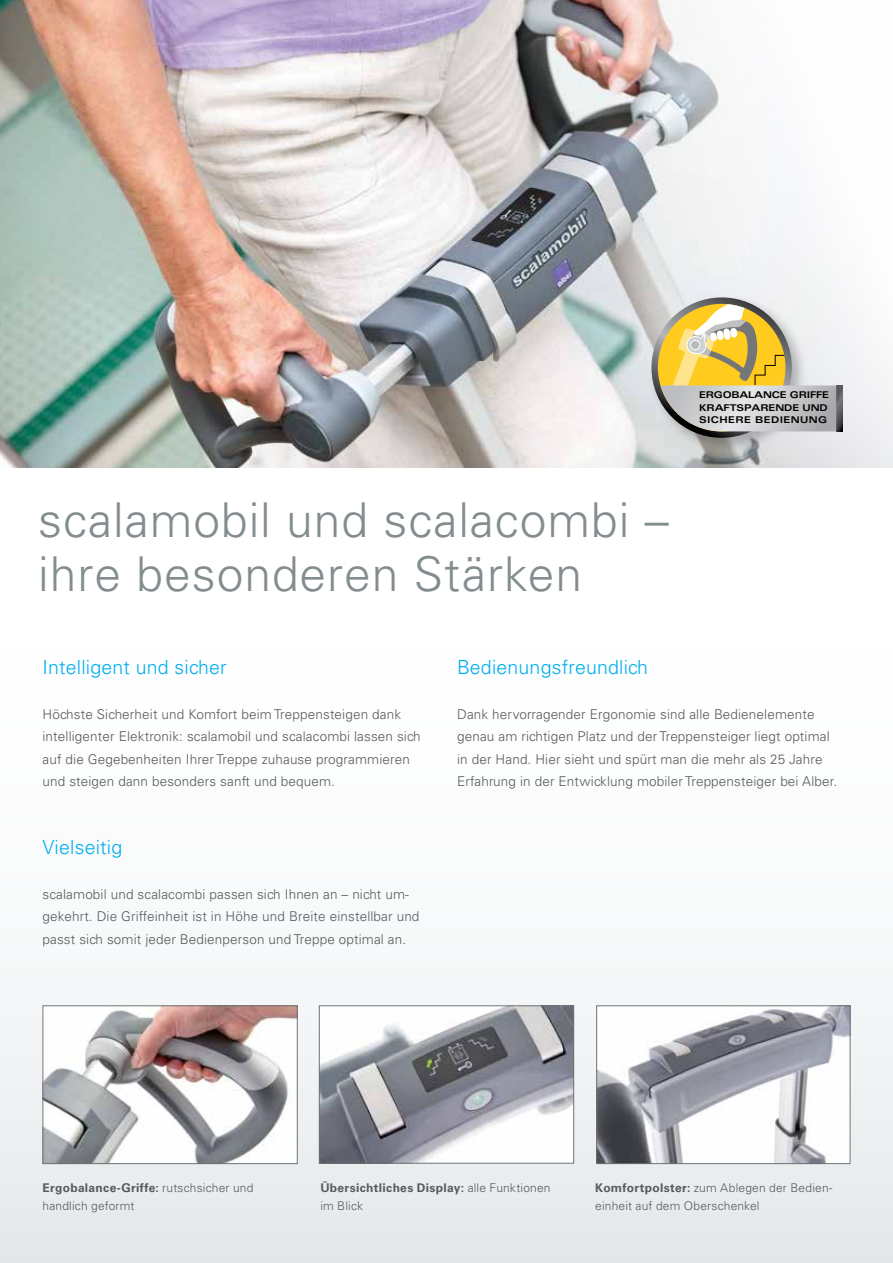
<style>
.page{position:relative;width:893px;height:1263px;background:#fff}
.page>*{position:absolute;margin:0;border:0;box-sizing:border-box;transform-origin:0 0}
.t1{font:300 48px/54px "Univers LT Std";letter-spacing:.02em;color:#838c8e}
.t2{font:300 19.5px "Univers LT Std";letter-spacing:.01em;color:#00aeef}
.t3{font:300 13.5px/22.5px "Univers LT Std";letter-spacing:.01em;color:#58595b}
.t4{font:300 12px/18px "Univers LT Std";letter-spacing:.015em;color:#58595b}
.t5{font:700 12px/18px "Univers LT Std";letter-spacing:.03em;color:#58595b}
.t6{font:700 expanded 9.3px/12.8px "Univers";letter-spacing:-.01em;color:#000;text-align:justify}
.s1{font-weight:300}
.s2{font-weight:700}
</style>
<div class="page">
<div style="left:0;top:595px;width:893px;height:668px;background:linear-gradient(to bottom,#fff,#e5e8ea)"></div>
<img style="left:45px;top:1007px;width:250px;height:155px">
<div style="left:43px;top:1005px;width:254px;height:159px;border:1px solid #6a7374"></div>
<img style="left:321px;top:1007px;width:251px;height:154px">
<div style="left:319px;top:1005px;width:255px;height:158px;border:1px solid #6a7374"></div>
<img style="left:598px;top:1007px;width:250px;height:155px">
<div style="left:596px;top:1005px;width:254px;height:159px;border:1px solid #6a7374"></div>
<img style="left:0;top:0;width:893px;height:468px">
<img style="left:643px;top:290px;width:169px;height:168px">
<svg style="left:651px;top:297px;width:141px;height:141px"></svg>
<svg style="left:836px;top:385px;width:6px;height:46px"></svg>
<svg style="left:660px;top:304px;width:176px;height:127px"></svg>
<p class="t6" style="left:699px;top:388px;width:131px">ERGOBALANCE GRIFFE KRAFTSPARENDE UND SICHERE BEDIENUNG</p>
<h1 class="t1" style="left:38px;top:493px;width:632px">scalamobil und scalacombi – ihre besonderen Stärken</h1>
<h2 class="t2" style="left:43px;top:655px;width:186px">Intelligent und sicher</h2>
<p class="t3" style="left:43px;top:703px;width:380px">Höchste Sicherheit und Komfort beim Treppensteigen dank intelligenter Elektronik: scalamobil und scalacombi lassen sich auf die Gegebenheiten Ihrer Treppe zuhause programmieren und steigen dann besonders sanft und bequem.</p>
<h2 class="t2" style="left:43px;top:835px;width:81px">Vielseitig</h2>
<p class="t3" style="left:43px;top:883px;width:378px">scalamobil und scalacombi passen sich Ihnen an – nicht um&shy;gekehrt. Die Griffeinheit ist in Höhe und Breite einstellbar und passt sich somit jeder Bedienperson und Treppe optimal an.</p>
<h2 class="t2" style="left:457px;top:655px;width:192px">Bedienungsfreundlich</h2>
<p class="t3" style="left:457px;top:703px;width:382px">Dank hervorragender Ergonomie sind alle Bedienelemente genau am richtigen Platz und der Treppensteiger liegt optimal in der Hand. Hier sieht und spürt man die mehr als 25 Jahre Erfahrung in der Entwicklung mobiler Treppensteiger bei Alber.</p>
<p class="t5" style="left:320px;top:1179px;width:232px">Übersichtliches Display: <span class="s1">alle Funktionen im Blick</span></p>
<p class="t4" style="left:43px;top:1179px;width:212px"><span class="s2">Ergobalance-Griffe:</span> rutschsicher und handlich geformt</p>
<p class="t4" style="left:595px;top:1179px;width:239px"><span class="s2">Komfortpolster:</span> zum Ablegen der Bedien&shy;einheit auf dem Oberschenkel</p>
</div>
